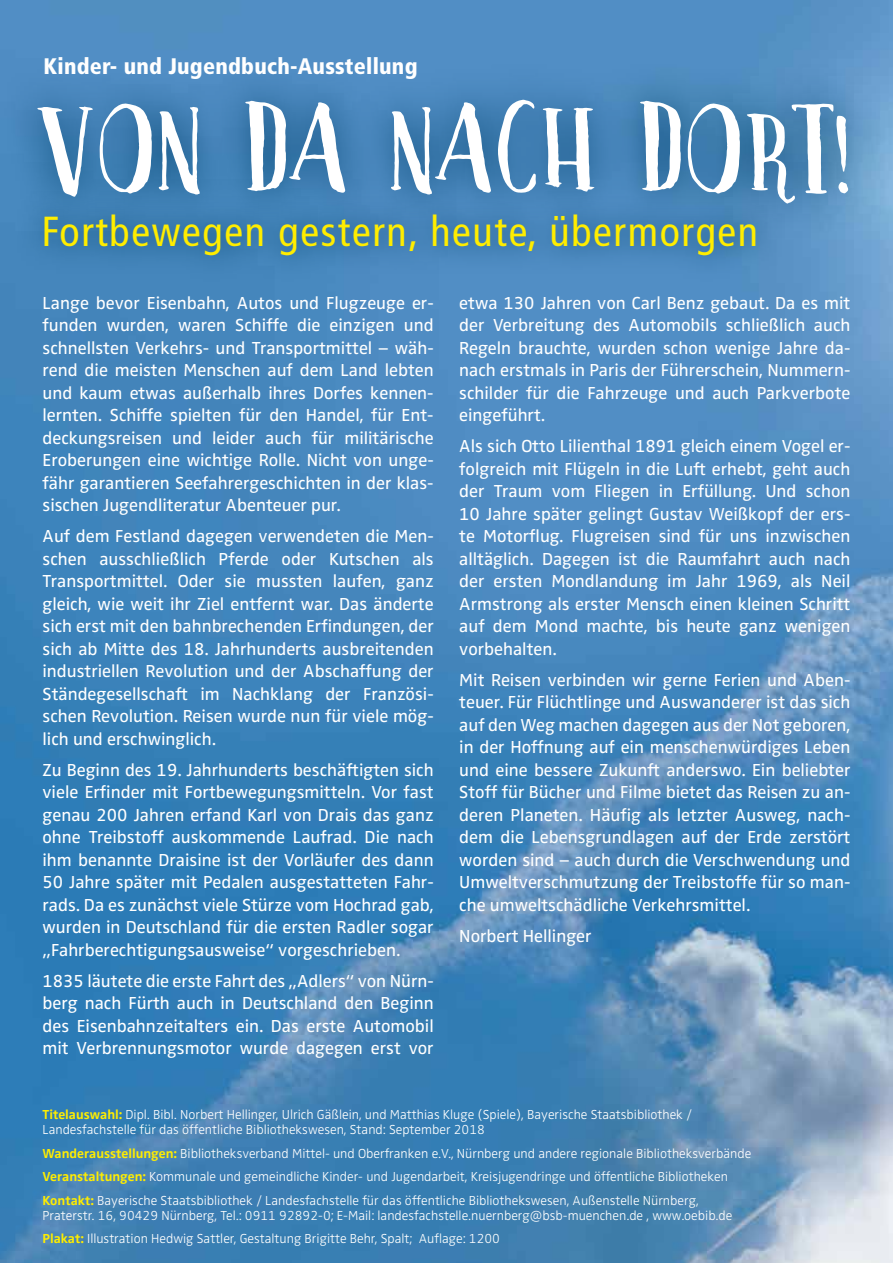
<style>
.page{position:relative;width:893px;height:1263px;background:#fff}
.page>*{position:absolute;margin:0;border:0;box-sizing:border-box;transform-origin:0 0}
.t1{font:129.15px "Melissa";letter-spacing:.05em;color:#fff}
.t2{font:condensed 42px "Frutiger";letter-spacing:.04em;color:#ffed00}
.t3{font:900 condensed 22.5px "Frutiger";letter-spacing:.01em;color:#fff}
.t4{font:18px/22.5px "Zwo OT";color:#fff;text-align:justify}
.t5{font:300 13.5px/23.5px "Zwo OT";color:#fff}
.s1{font-weight:700;color:#ffed00}
</style>
<div class="page">
<img style="left:0;top:0;width:893px;height:1263px">
<svg style="left:4px;top:63px;width:882px;height:176px;background:#4582b5"></svg>
<div style="left:17px;top:190px;width:766px;height:92px;background:linear-gradient(to right,#3c7eb3,#4b87bc)"></div>
<p class="t3" style="left:44px;top:53px;width:376px">Kinder- und Jugendbuch-Ausstellung</p>
<h1 class="t1" style="left:37px;top:80px;width:813px">VON DA NACH DORT!</h1>
<h2 class="t2" style="left:41px;top:207px;width:718px">Fortbewegen gestern, heute, übermorgen</h2>
<p class="t4" style="left:43px;top:292px;width:393px">Lange bevor Eisenbahn, Autos und Flugzeuge er&shy;funden wurden, waren Schiffe die einzigen und schnellsten Verkehrs- und Transportmittel – wäh&shy;rend die meisten Menschen auf dem Land lebten und kaum etwas außerhalb ihres Dorfes kennen&shy;lernten. Schiffe spielten für den Handel, für Ent&shy;deckungsreisen und leider auch für militärische Eroberungen eine wichtige Rolle. Nicht von unge&shy;fähr garantieren Seefahrergeschichten in der klas&shy;sischen Jugendliteratur Abenteuer pur.</p>
<p class="t4" style="left:43px;top:525px;width:393px">Auf dem Festland dagegen verwendeten die Men&shy;schen ausschließlich Pferde oder Kutschen als Transportmittel. Oder sie mussten laufen, ganz gleich, wie weit ihr Ziel entfernt war. Das änderte sich erst mit den bahnbrechenden Erfindungen, der sich ab Mitte des 18. Jahrhunderts ausbreitenden industriellen Revolution und der Abschaffung der Ständegesellschaft im Nachklang der Französi&shy;schen Revolution. Reisen wurde nun für viele mög&shy;lich und erschwinglich.</p>
<p class="t4" style="left:43px;top:759px;width:393px">Zu Beginn des 19. Jahrhunderts beschäftigten sich viele Erfinder mit Fortbewegungsmitteln. Vor fast genau 200 Jahren erfand Karl von Drais das ganz ohne Treibstoff auskommende Laufrad. Die nach ihm benannte Draisine ist der Vorläufer des dann 50 Jahre später mit Pedalen ausgestatteten Fahr&shy;rads. Da es zunächst viele Stürze vom Hochrad gab, wurden in Deutschland für die ersten Radler sogar „Fahrberechtigungsausweise“ vorgeschrieben.</p>
<p class="t4" style="left:43px;top:970px;width:393px">1835 läutete die erste Fahrt des „Adlers“ von Nürn&shy;berg nach Fürth auch in Deutschland den Beginn des Eisenbahnzeitalters ein. Das erste Automobil mit Verbrennungsmotor wurde dagegen erst vor</p>
<p class="t4" style="left:459px;top:292px;width:393px">etwa 130 Jahren von Carl Benz gebaut. Da es mit der Verbreitung des Automobils schließlich auch Regeln brauchte, wurden schon wenige Jahre da&shy;nach erstmals in Paris der Führerschein, Nummern&shy;schilder für die Fahrzeuge und auch Parkverbote eingeführt.</p>
<p class="t4" style="left:459px;top:435px;width:393px">Als sich Otto Lilienthal 1891 gleich einem Vogel er&shy;folgreich mit Flügeln in die Luft erhebt, geht auch der Traum vom Fliegen in Erfüllung. Und schon 10 Jahre später gelingt Gustav Weißkopf der ers&shy;te Motorflug. Flugreisen sind für uns inzwischen alltäglich. Dagegen ist die Raumfahrt auch nach der ersten Mondlandung im Jahr 1969, als Neil Armstrong als erster Mensch einen kleinen Schritt auf dem Mond machte, bis heute ganz wenigen vorbehalten.</p>
<p class="t4" style="left:459px;top:669px;width:393px">Mit Reisen verbinden wir gerne Ferien und Aben&shy;teuer. Für Flüchtlinge und Auswanderer ist das sich auf den Weg machen dagegen aus der Not geboren, in der Hoffnung auf ein menschenwürdiges Leben und eine bessere Zukunft anderswo. Ein beliebter Stoff für Bücher und Filme bietet das Reisen zu an&shy;deren Planeten. Häufig als letzter Ausweg, nach&shy;dem die Lebensgrundlagen auf der Erde zerstört worden sind – auch durch die Verschwendung und Umweltverschmutzung der Treibstoffe für so man&shy;che umweltschädliche Verkehrsmittel.</p>
<p class="t4" style="left:459px;top:925px;width:134px">Norbert Hellinger</p>
<p class="t5" style="left:43px;top:1107px;width:651px;line-height:15px"><span class="s1">Titelauswahl:</span> Dipl. Bibl. Norbert Hellinger, Ulrich Gäßlein, und Matthias Kluge (Spiele), Bayerische Staatsbibliothek /<br>Landesfachstelle für das öffentliche Bibliothekswesen, Stand: September 2018</p>
<p class="t5" style="left:43px;top:1141px;width:710px"><span class="s1">Wanderausstellungen:</span> Bibliotheksverband Mittel- und Oberfranken e.V., Nürnberg und andere regionale Bibliotheksverbände<br><span class="s1">Veranstaltungen:</span> Kommunale und gemeindliche Kinder- und Jugendarbeit, Kreisjugendringe und öffentliche Bibliotheken<br><span class="s1">Kontakt:</span> Bayerische Staatsbibliothek / Landesfachstelle für das öffentliche Bibliothekswesen, Außenstelle Nürnberg,</p>
<p class="t5" style="left:43px;top:1203px;width:691px">Praterstr. 16, 90429 Nürnberg, Tel.: 0911 92892-0; E-Mail: landesfachstelle.nuernberg@bsb-muenchen.de , www.oebib.de<br><span class="s1">Plakat:</span> Illustration Hedwig Sattler, Gestaltung Brigitte Behr, Spalt; Auflage: 1200</p>
</div>
